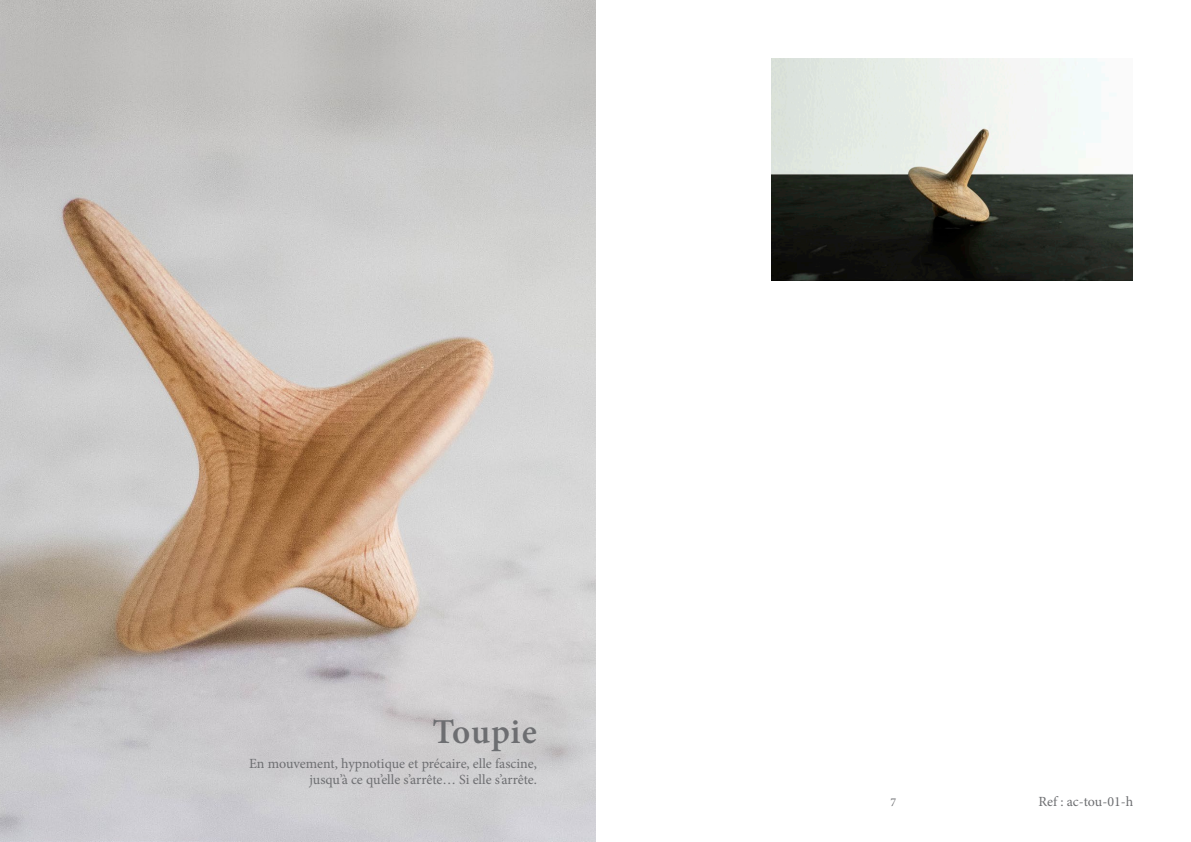
<style>
.page{position:relative;width:1191px;height:842px;background:#fff}
.page>*{position:absolute;margin:0;border:0;box-sizing:border-box;transform-origin:0 0}
.t1{font:600 35px "Minion Pro";letter-spacing:.02em;color:#6d6e71}
.t2{font:14px/16px "Minion Pro";letter-spacing:-.005em;color:#6d6e71;text-align:right}
.t3{font:12px "Minion Pro";color:#6d6e71}
</style>
<div class="page">
<img style="left:0;top:0;width:595px;height:842px">
<img style="left:772px;top:59px;width:360px;height:222px">
<h1 class="t1" style="left:432px;top:714px;width:106px">Toupie</h1>
<p class="t2" style="left:249px;top:756px;width:289px">En mouvement, hypnotique et précaire, elle fascine, jusqu’à ce qu’elle s’arrête… Si elle s’arrête.</p>
<p class="t3" style="left:890px;top:796px;width:7px">7</p>
<p class="t2" style="left:1038px;top:794px;width:96px">Ref : ac-tou-01-h</p>
</div>
